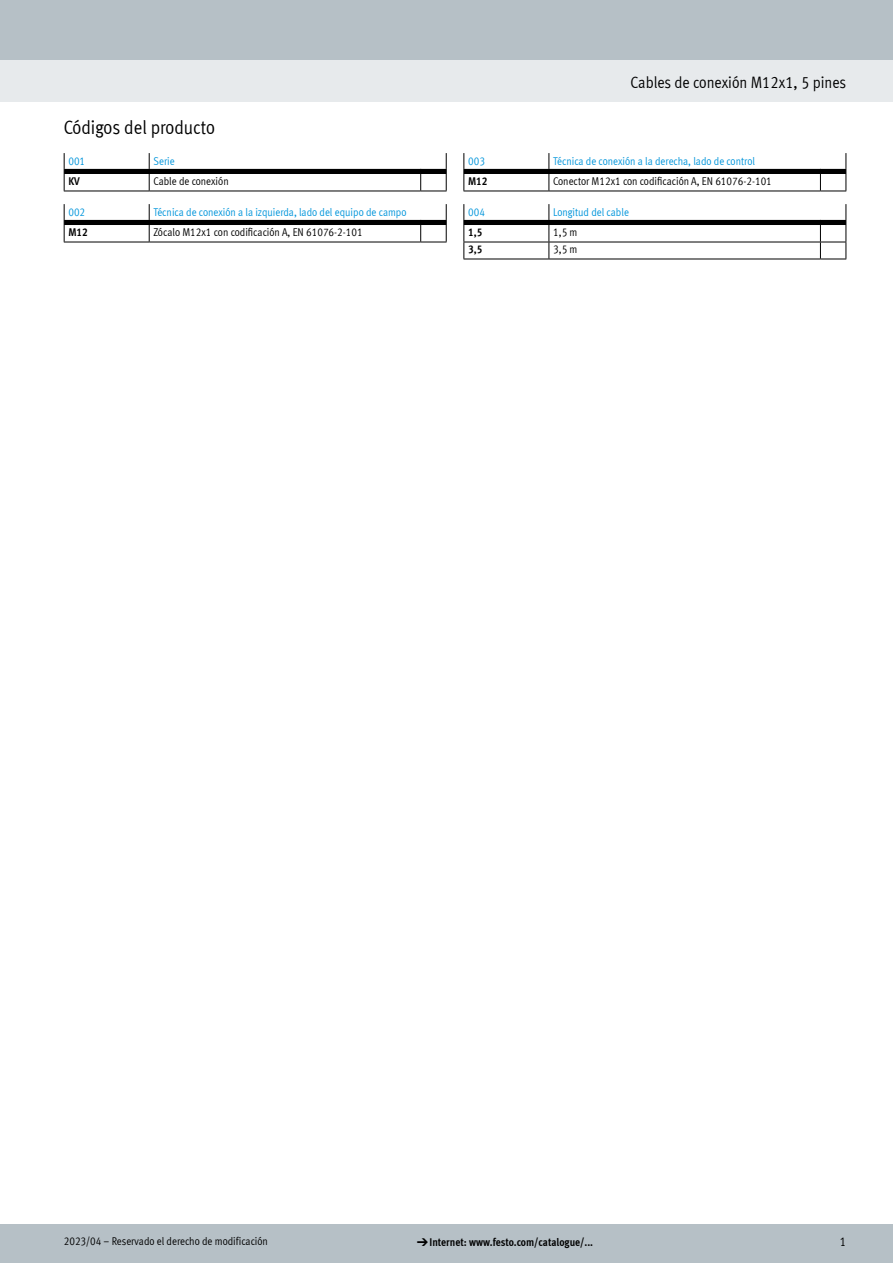
<style>
.page{position:relative;width:893px;height:1263px;background:#fff}
.page>*{position:absolute;margin:0;border:0;box-sizing:border-box;transform-origin:0 0}
.FES_title_section{font:19.5px "Meta Cond LF";color:#000}
.FES_title_family{font:16.5px "Meta Cond LF";color:#000}
.t1{font:12.75px "Meta Cond LF";color:#000}
.t2{font:11.25px "Meta Cond LF";color:#000}
.t3{font:11.25px "Meta Cond LF";color:#0095db}
.t4{font:700 11.25px "Meta Cond LF";color:#000}
.s1{font-family:"Meto Pict 182";font-weight:400}
</style>
<div class="page">
<div style="left:0;top:1225px;width:893px;height:38px;background:#b6c0c6"></div>
<div style="left:0;top:60px;width:893px;height:42px;background:#e7eaec"></div>
<div style="left:0;top:0;width:893px;height:60px;background:#b6c0c6"></div>
<svg style="left:64px;top:153px;width:383px;height:39px"></svg>
<svg style="left:64px;top:204px;width:383px;height:39px"></svg>
<svg style="left:463px;top:153px;width:384px;height:39px"></svg>
<svg style="left:463px;top:204px;width:384px;height:56px"></svg>
<p class="FES_title_section" style="left:64px;top:116px;width:153px">Códigos del producto</p>
<p class="t3" style="left:68px;top:154px;width:18px">001</p>
<p class="t3" style="left:153px;top:154px;width:23px">Serie</p>
<p class="t4" style="left:68px;top:174px;width:13px">KV</p>
<p class="t2" style="left:153px;top:174px;width:77px">Cable de conexión</p>
<p class="t3" style="left:68px;top:205px;width:18px">002</p>
<p class="t3" style="left:153px;top:205px;width:255px">Técnica de conexión a la izquierda, lado del equipo de campo</p>
<p class="t4" style="left:68px;top:225px;width:21px">M12</p>
<p class="t2" style="left:153px;top:225px;width:211px">Zócalo M12x1 con codificación A, EN 61076-2-101</p>
<p class="FES_title_family" style="left:630px;top:72px;width:217px">Cables de conexión M12x1, 5 pines</p>
<p class="t3" style="left:468px;top:154px;width:18px">003</p>
<p class="t3" style="left:553px;top:154px;width:203px">Técnica de conexión a la derecha, lado de control</p>
<p class="t4" style="left:468px;top:174px;width:21px">M12</p>
<p class="t2" style="left:553px;top:174px;width:220px">Conector M12x1 con codificación A, EN 61076-2-101</p>
<p class="t3" style="left:468px;top:205px;width:18px">004</p>
<p class="t3" style="left:553px;top:205px;width:77px">Longitud del cable</p>
<p class="t4" style="left:468px;top:225px;width:16px">1,5</p>
<p class="t2" style="left:553px;top:225px;width:26px">1,5 m</p>
<p class="t4" style="left:468px;top:242px;width:16px">3,5</p>
<p class="t2" style="left:553px;top:242px;width:26px">3,5 m</p>
<p class="t2" style="left:64px;top:1234px;width:206px">2023/04 – Reservado el derecho de modificación</p>
<p class="t4" style="left:417px;top:1235px;width:178px"><span class="s1">d</span>Internet: www.festo.com/catalogue/...</p>
<p class="t1" style="left:840px;top:1234px;width:8px">1</p>
</div>
